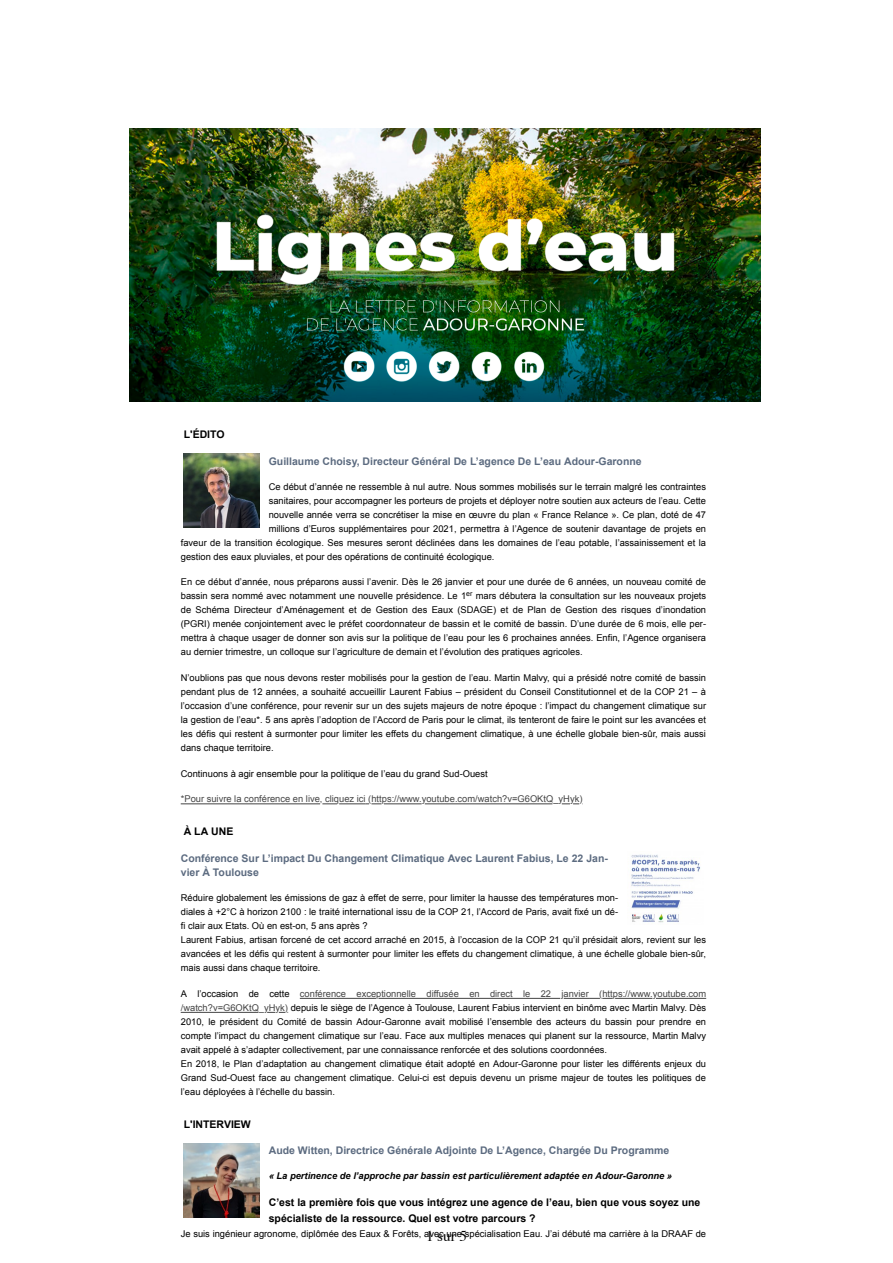
<style>
.page{position:relative;width:893px;height:1263px;background:#fff}
.page>*{position:absolute;margin:0;border:0;box-sizing:border-box;transform-origin:0 0}
.t1{font:15px "Times";color:#000}
.t2{font:700 10.5px/14px "Arial";color:#5c6b80}
.t3{font:700 10.5px/15.8px "Arial";color:#000}
.t4{font:9.3px/14px "Arial";color:#000;text-align:justify}
.t5{font:9.3px "Arial";color:#444}
.t6{font:italic 700 9.3px "Arial";color:#000}
.t7{font:7.05px "Arial";color:#000}
.s1{color:#444}
</style>
<div class="page">
<img style="left:184px;top:454px;width:76px;height:73px">
<img style="left:631px;top:854px;width:70px;height:69px">
<img style="left:184px;top:1144px;width:76px;height:73px">
<hr style="left:181px;top:803px;width:139px;height:1px;background:#444">
<svg style="left:322px;top:803px;width:59px;height:1px"></svg>
<hr style="left:384px;top:803px;width:37px;height:1px;background:#444">
<hr style="left:425px;top:803px;width:127px;height:1px;background:#444">
<svg style="left:561px;top:803px;width:22px;height:1px"></svg>
<hr style="left:300px;top:998px;width:76px;height:1px;background:#444">
<hr style="left:378px;top:998px;width:182px;height:1px;background:#444">
<svg style="left:563px;top:998px;width:49px;height:1px"></svg>
<hr style="left:615px;top:998px;width:37px;height:1px;background:#444">
<hr style="left:656px;top:998px;width:50px;height:1px;background:#444">
<hr style="left:181px;top:1012px;width:77px;height:1px;background:#444">
<svg style="left:267px;top:1012px;width:21px;height:1px"></svg>
<img style="left:130px;top:128px;width:630px;height:274px">
<p class="t3" style="left:184px;top:427px;width:42px">L'ÉDITO</p>
<p class="t2" style="left:269px;top:454px;width:374px">Guillaume Choisy, Directeur Général De L’agence De L’eau Adour-Garonne</p>
<p class="t4" style="left:269px;top:479px;width:439px">Ce début d’année ne ressemble à nul autre. Nous sommes mobilisés sur le terrain malgré les contraintes</p>
<p class="t4" style="left:269px;top:493px;width:439px">sanitaires, pour accompagner les porteurs de projets et déployer notre soutien aux acteurs de l’eau. Cette</p>
<p class="t4" style="left:269px;top:507px;width:439px">nouvelle année verra se concrétiser la mise en œuvre du plan « France Relance ». Ce plan, doté de 47</p>
<p class="t4" style="left:269px;top:521px;width:439px">millions d’Euros supplémentaires pour 2021, permettra à l’Agence de soutenir davantage de projets en</p>
<p class="t4" style="left:181px;top:535px;width:527px">faveur de la transition écologique. Ses mesures seront déclinées dans les domaines de l’eau potable, l’assainissement et la</p>
<p class="t4" style="left:181px;top:549px;width:315px">gestion des eaux pluviales, et pour des opérations de continuité écologique.</p>
<p class="t4" style="left:181px;top:575px;width:527px">En ce début d’année, nous préparons aussi l’avenir. Dès le 26 janvier et pour une durée de 6 années, un nouveau comité de bassin sera nommé avec notamment une nouvelle présidence. Le 1 mars débutera la consultation sur les nouveaux projets de Schéma Directeur d’Aménagement et de Gestion des Eaux (SDAGE) et de Plan de Gestion des risques d’inondation (PGRI) menée conjointement avec le préfet coordonnateur de bassin et le comité de bassin. D’une durée de 6 mois, elle per&shy;mettra à chaque usager de donner son avis sur la politique de l’eau pour les 6 prochaines années. Enfin, l’Agence organisera au dernier trimestre, un colloque sur l’agriculture de demain et l’évolution des pratiques agricoles.</p>
<p class="t4" style="left:181px;top:671px;width:527px">N’oublions pas que nous devons rester mobilisés pour la gestion de l’eau. Martin Malvy, qui a présidé notre comité de bassin pendant plus de 12 années, a souhaité accueillir Laurent Fabius – président du Conseil Constitutionnel et de la COP 21 – à l’occasion d’une conférence, pour revenir sur un des sujets majeurs de notre époque : l’impact du changement climatique sur la gestion de l’eau*. 5 ans après l’adoption de l’Accord de Paris pour le climat, ils tenteront de faire le point sur les avancées et les défis qui restent à surmonter pour limiter les effets du changement climatique, à une échelle globale bien-sûr, mais aussi dans chaque territoire.</p>
<p class="t4" style="left:181px;top:767px;width:308px">Continuons à agir ensemble pour la politique de l’eau du grand Sud-Ouest</p>
<p class="t5" style="left:181px;top:793px;width:403px">*Pour suivre la conférence en live, cliquez ici (https://www.youtube.com/watch?v=G6OKtQ_yHyk)</p>
<p class="t3" style="left:184px;top:824px;width:51px">À LA UNE</p>
<p class="t2" style="left:181px;top:852px;width:428px">Conférence Sur L’impact Du Changement Climatique Avec Laurent Fabius, Le 22 Jan&shy;vier À Toulouse</p>
<p class="t4" style="left:181px;top:891px;width:527px;text-align:left">Réduire globalement les émissions de gaz à effet de serre, pour limiter la hausse des températures mon-<br>diales à +2°C à horizon 2100 : le traité international issu de la COP 21, l’Accord de Paris, avait fixé un dé-<br>fi clair aux Etats. Où en est-on, 5 ans après ?<br>Laurent Fabius, artisan forcené de cet accord arraché en 2015, à l’occasion de la COP 21 qu’il présidait alors, revient sur les avancées et les défis qui restent à surmonter pour limiter les effets du changement climatique, à une échelle globale bien-sûr, mais aussi dans chaque territoire.</p>
<p class="t4" style="left:181px;top:987px;width:527px;text-align:left">A l’occasion de cette <span class="s1">conférence exceptionnelle diffusée en direct le 22 janvier (https://www.youtube.com /watch?v=G6OKtQ_yHyk)</span> depuis le siège de l’Agence à Toulouse, Laurent Fabius intervient en binôme avec Martin Malvy. Dès 2010, le président du Comité de bassin Adour-Garonne avait mobilisé l’ensemble des acteurs du bassin pour prendre en compte l’impact du changement climatique sur l’eau. Face aux multiples menaces qui planent sur la ressource, Martin Malvy avait appelé à s’adapter collectivement, par une connaissance renforcée et des solutions coordonnées.<br>En 2018, le Plan d’adaptation au changement climatique était adopté en Adour-Garonne pour lister les différents enjeux du Grand Sud-Ouest face au changement climatique. Celui-ci est depuis devenu un prisme majeur de toutes les politiques de l’eau déployées à l’échelle du bassin.</p>
<p class="t3" style="left:184px;top:1117px;width:69px">L'INTERVIEW</p>
<p class="t2" style="left:269px;top:1144px;width:402px">Aude Witten, Directrice Générale Adjointe De L’Agence, Chargée Du Programme</p>
<p class="t6" style="left:269px;top:1170px;width:405px">« La pertinence de l’approche par bassin est particulièrement adaptée en Adour-Garonne »</p>
<p class="t3" style="left:269px;top:1195px;width:433px">C’est la première fois que vous intégrez une agence de l’eau, bien que vous soyez une spécialiste de la ressource. Quel est votre parcours ?</p>
<p class="t4" style="left:181px;top:1226px;width:526px">Je suis ingénieur agronome, diplômée des Eaux &amp; Forêts, avec une spécialisation Eau. J’ai débuté ma carrière à la DRAAF de</p>
<p class="t7" style="left:466px;top:589px;width:8px">er</p>
<h1 class="t1" style="left:426px;top:1222px;width:42px">1 sur 5</h1>
</div>
